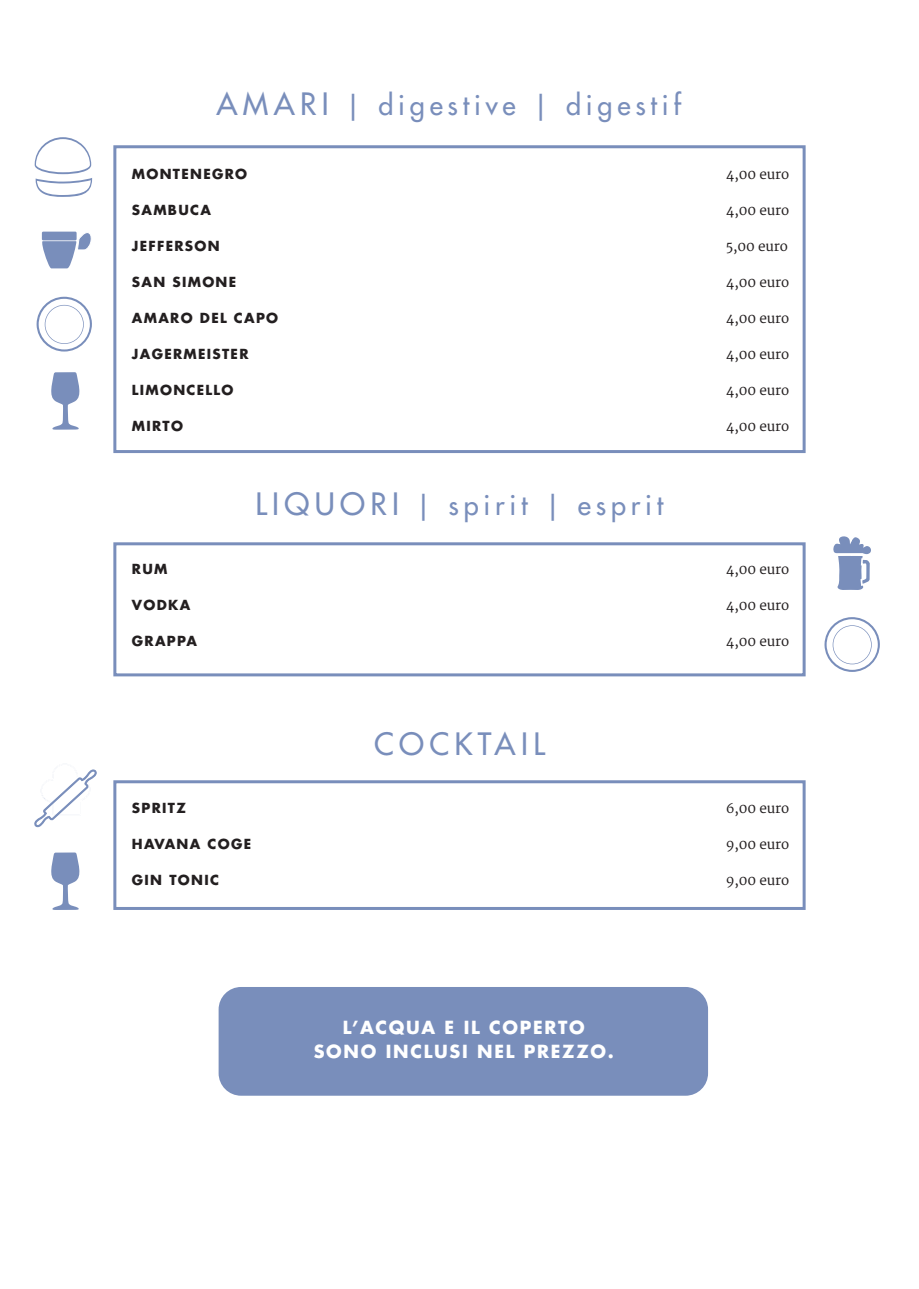
<style>
.page{position:relative;width:919px;height:1289px;background:#fff}
.page>*{position:absolute;margin:0;border:0;box-sizing:border-box;transform-origin:0 0}
.t1{font:30px "Futura";letter-spacing:.18em;color:#798ebb}
.t2{font:27px "Futura";letter-spacing:.18em;color:#798ebb}
.t3{font:700 17.55px "Futura";letter-spacing:.095em;color:#fff}
.t4{font:700 13.5px "Futura";letter-spacing:.095em;color:#231f20}
.t5{font:13.5px "Merriweather";letter-spacing:-.01em;color:#231f20}
.s1{font-size:30px}
</style>
<div class="page">
<div style="left:113px;top:145px;width:692px;height:308px;background:#fff;border:3px solid #798ebb"></div>
<div style="left:113px;top:542px;width:692px;height:134px;background:#fff;border:3px solid #798ebb"></div>
<div style="left:113px;top:780px;width:692px;height:130px;background:#fff;border:3px solid #798ebb"></div>
<svg style="left:37px;top:296px;width:55px;height:55px"></svg>
<svg style="left:35px;top:137px;width:57px;height:60px"></svg>
<svg style="left:824px;top:617px;width:55px;height:55px"></svg>
<svg style="left:41px;top:232px;width:50px;height:36px"></svg>
<svg style="left:34px;top:769px;width:63px;height:58px"></svg>
<svg style="left:833px;top:536px;width:38px;height:54px"></svg>
<svg style="left:51px;top:852px;width:29px;height:58px"></svg>
<svg style="left:51px;top:372px;width:29px;height:57px"></svg>
<div style="left:217px;top:985px;width:492px;height:112px;background:#798ebb;border-radius:24px"></div>
<div style="left:215px;top:983px;width:496px;height:115px;border:3px solid #fff;border-radius:24px"></div>
<p class="t2" style="left:216px;top:89px;width:466px"><span class="s1">AMARI</span> | digestive | digestif</p>
<p class="t4" style="left:132px;top:164px;width:117px">MONTENEGRO</p>
<p class="t5" style="left:726px;top:166px;width:64px">4,00 euro</p>
<p class="t4" style="left:132px;top:200px;width:81px">SAMBUCA</p>
<p class="t5" style="left:726px;top:202px;width:64px">4,00 euro</p>
<p class="t4" style="left:132px;top:236px;width:89px">JEFFERSON</p>
<p class="t5" style="left:726px;top:238px;width:63px">5,00 euro</p>
<p class="t4" style="left:132px;top:272px;width:106px">SAN SIMONE</p>
<p class="t5" style="left:726px;top:274px;width:64px">4,00 euro</p>
<p class="t4" style="left:132px;top:308px;width:148px">AMARO DEL CAPO</p>
<p class="t5" style="left:726px;top:310px;width:64px">4,00 euro</p>
<p class="t4" style="left:132px;top:344px;width:118px">JAGERMEISTER</p>
<p class="t5" style="left:726px;top:346px;width:64px">4,00 euro</p>
<p class="t4" style="left:132px;top:380px;width:103px">LIMONCELLO</p>
<p class="t5" style="left:726px;top:382px;width:64px">4,00 euro</p>
<p class="t4" style="left:132px;top:416px;width:53px">MIRTO</p>
<p class="t5" style="left:726px;top:418px;width:64px">4,00 euro</p>
<p class="t2" style="left:255px;top:487px;width:409px"><span class="s1">LIQUORI</span> | spirit | esprit</p>
<p class="t4" style="left:132px;top:560px;width:37px">RUM</p>
<p class="t5" style="left:726px;top:561px;width:64px">4,00 euro</p>
<p class="t4" style="left:132px;top:596px;width:60px">VODKA</p>
<p class="t5" style="left:726px;top:597px;width:64px">4,00 euro</p>
<p class="t4" style="left:132px;top:632px;width:66px">GRAPPA</p>
<p class="t5" style="left:726px;top:633px;width:64px">4,00 euro</p>
<p class="t1" style="left:374px;top:725px;width:172px">COCKTAIL</p>
<p class="t4" style="left:132px;top:799px;width:56px">SPRITZ</p>
<p class="t5" style="left:726px;top:800px;width:64px">6,00 euro</p>
<p class="t4" style="left:132px;top:835px;width:121px">HAVANA COGE</p>
<p class="t5" style="left:726px;top:836px;width:64px">9,00 euro</p>
<p class="t4" style="left:132px;top:871px;width:88px">GIN TONIC</p>
<p class="t5" style="left:726px;top:872px;width:64px">9,00 euro</p>
<p class="t3" style="left:343px;top:1016px;width:244px">L’ACQUA E IL COPERTO</p>
<p class="t3" style="left:314px;top:1039px;width:301px">SONO INCLUSI NEL PREZZO.</p>
</div>
